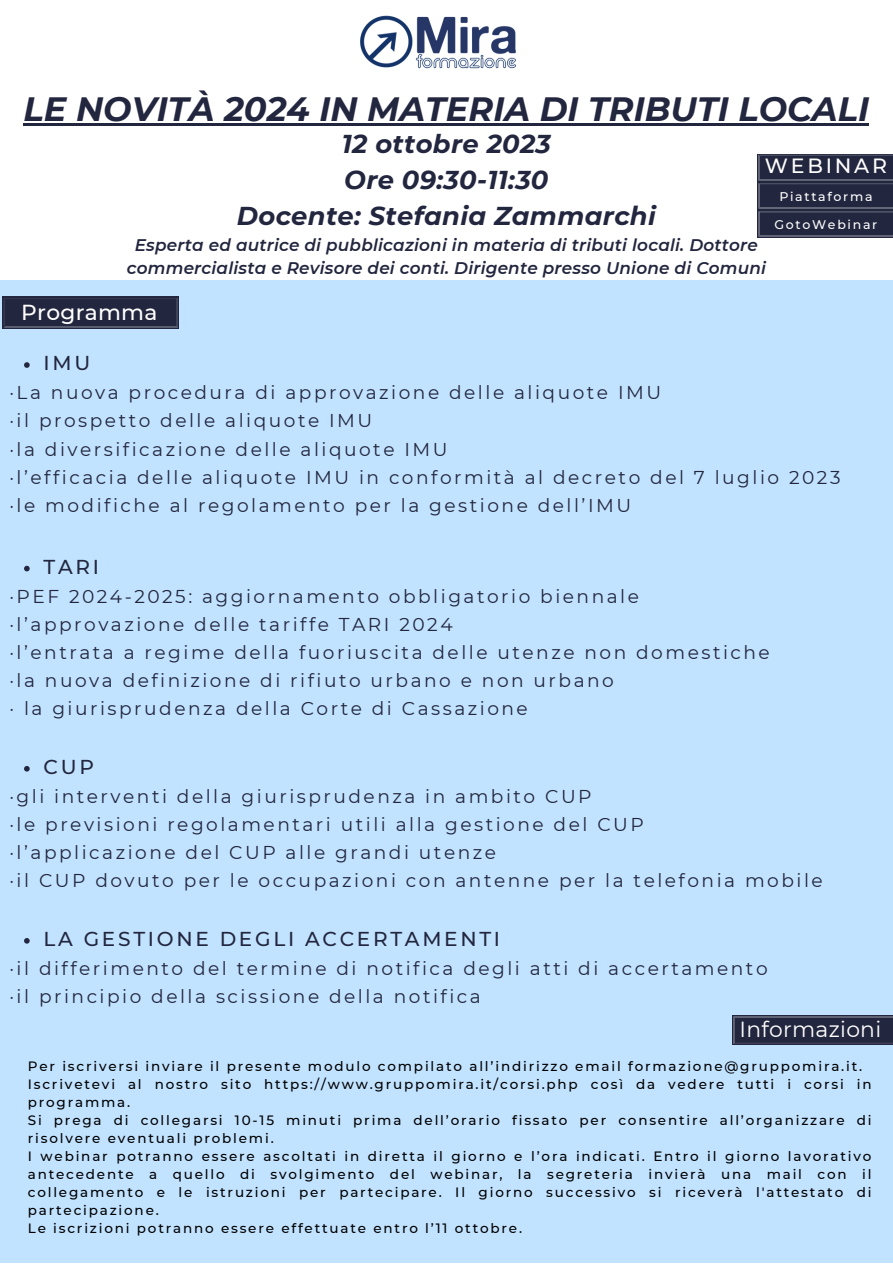
<style>
.page{position:relative;width:893px;height:1264px;background:#fff}
.page>*{position:absolute;margin:0;border:0;box-sizing:border-box;transform-origin:0 0}
.t1{font:italic 700 33.75px "Montserrat";color:#22263e}
.t2{font:italic 700 25.8px "Montserrat";letter-spacing:.015em;color:#22263e}
.t3{font:21.9px "Montserrat";letter-spacing:.015em;color:#fff}
.t4{font:500 21.75px "Montserrat";letter-spacing:.015em;color:#fff}
.t5{font:500 20.55px "Montserrat";letter-spacing:.135em;color:#fff}
.t6{font:500 20.1px "Montserrat";letter-spacing:.135em;color:#22263e}
.t7{font:18.6px "Montserrat";letter-spacing:.135em;color:#22263e}
.t8{font:italic 600 16.8px/22.5px "Montserrat";letter-spacing:.01em;color:#22263e;text-align:center}
.t9{font:500 13.5px/18px "Montserrat";letter-spacing:.135em;color:#000}
.t10{font:500 12.6px "Montserrat";letter-spacing:.135em;color:#fff}
</style>
<div class="page">
<div style="left:0;top:0;width:892px;height:1262px;background:#c2e3ff"></div>
<div style="left:0;top:0;width:892px;height:279px;background:#fff"></div>
<svg style="left:757px;top:154px;width:135px;height:27px"></svg>
<div style="left:757px;top:210px;width:135px;height:28px;background:#616475"></div>
<svg style="left:758px;top:155px;width:134px;height:80px;background:#282c43"></svg>
<img style="left:360px;top:15px;width:156px;height:54px">
<svg style="left:24px;top:362px;width:6px;height:6px"></svg>
<svg style="left:24px;top:566px;width:6px;height:5px"></svg>
<svg style="left:24px;top:766px;width:6px;height:5px"></svg>
<svg style="left:24px;top:938px;width:6px;height:5px"></svg>
<hr style="left:24px;top:123px;width:845px;height:2px;background:#22263e">
<div style="left:3px;top:297px;width:176px;height:32px;background:#595c6e"></div>
<svg style="left:4px;top:298px;width:174px;height:29px;background:#242840"></svg>
<div style="left:732px;top:1015px;width:160px;height:30px;background:#3e4156"></div>
<svg style="left:733px;top:1016px;width:159px;height:27px;background:#272b42"></svg>
<p class="t1" style="left:24px;top:88px;width:847px">LE NOVITÀ 2024 IN MATERIA DI TRIBUTI LOCALI</p>
<p class="t2" style="left:342px;top:128px;width:211px">12 ottobre 2023</p>
<p class="t2" style="left:344px;top:164px;width:206px">Ore 09:30-11:30</p>
<p class="t2" style="left:237px;top:200px;width:420px">Docente: Stefania Zammarchi</p>
<p class="t8" style="left:127px;top:234px;width:640px">Esperta ed autrice di pubblicazioni in materia di tributi locali. Dottore commercialista e Revisore dei conti. Dirigente presso Unione di Comuni</p>
<p class="t5" style="left:764px;top:153px;width:124px">WEBINAR</p>
<p class="t10" style="left:779px;top:188px;width:95px">Piattaforma</p>
<p class="t10" style="left:774px;top:217px;width:104px">GotoWebinar</p>
<p class="t4" style="left:21px;top:299px;width:138px">Programma</p>
<p class="t6" style="left:44px;top:350px;width:48px">IMU</p>
<p class="t7" style="left:9px;top:381px;width:653px">·La nuova procedura di approvazione delle aliquote IMU</p>
<p class="t7" style="left:9px;top:409px;width:364px">·il prospetto delle aliquote IMU</p>
<p class="t7" style="left:9px;top:437px;width:439px">·la diversificazione delle aliquote IMU</p>
<p class="t7" style="left:9px;top:465px;width:832px">·l’efficacia delle aliquote IMU in conformità al decreto del 7 luglio 2023</p>
<p class="t7" style="left:9px;top:494px;width:623px">·le modifiche al regolamento per la gestione dell’IMU</p>
<p class="t6" style="left:44px;top:554px;width:57px">TARI</p>
<p class="t7" style="left:9px;top:585px;width:631px">·PEF 2024-2025: aggiornamento obbligatorio biennale</p>
<p class="t7" style="left:9px;top:613px;width:444px">·l’approvazione delle tariffe TARI 2024</p>
<p class="t7" style="left:9px;top:641px;width:761px">·l’entrata a regime della fuoriuscita delle utenze non domestiche</p>
<p class="t7" style="left:9px;top:669px;width:606px">·la nuova definizione di rifiuto urbano e non urbano</p>
<p class="t7" style="left:9px;top:697px;width:520px">· la giurisprudenza della Corte di Cassazione</p>
<p class="t6" style="left:44px;top:754px;width:52px">CUP</p>
<p class="t7" style="left:9px;top:785px;width:583px">·gli interventi della giurisprudenza in ambito CUP</p>
<p class="t7" style="left:9px;top:813px;width:635px">·le previsioni regolamentari utili alla gestione del CUP</p>
<p class="t7" style="left:9px;top:841px;width:488px">·l’applicazione del CUP alle grandi utenze</p>
<p class="t7" style="left:9px;top:869px;width:814px">·il CUP dovuto per le occupazioni con antenne per la telefonia mobile</p>
<p class="t6" style="left:44px;top:926px;width:458px">LA GESTIONE DEGLI ACCERTAMENTI</p>
<p class="t7" style="left:9px;top:957px;width:759px">·il differimento del termine di notifica degli atti di accertamento</p>
<p class="t7" style="left:9px;top:985px;width:473px">·il principio della scissione della notifica</p>
<p class="t3" style="left:739px;top:1016px;width:143px">Informazioni</p>
<p class="t9" style="left:28px;top:1056px;width:835px">Per iscriversi inviare il presente modulo compilato all’indirizzo email formazione@gruppomira.it.</p>
<p class="t9" style="left:28px;top:1074px;width:845px">Iscrivetevi al nostro sito https://www.gruppomira.it/corsi.php così da vedere tutti i corsi in programma.</p>
<p class="t9" style="left:28px;top:1110px;width:845px">Si prega di collegarsi 10-15 minuti prima dell’orario fissato per consentire all’organizzare di risolvere eventuali problemi.</p>
<p class="t9" style="left:28px;top:1146px;width:845px;text-align:justify">I webinar potranno essere ascoltati in diretta il giorno e l’ora indicati. Entro il giorno lavorativo antecedente a quello di svolgimento del webinar, la segreteria invierà una mail con il collegamento e le istruzioni per partecipare. Il giorno successivo si riceverà l'attestato di partecipazione.</p>
<p class="t9" style="left:28px;top:1218px;width:495px">Le iscrizioni potranno essere effettuate entro l’11 ottobre.</p>
</div>
